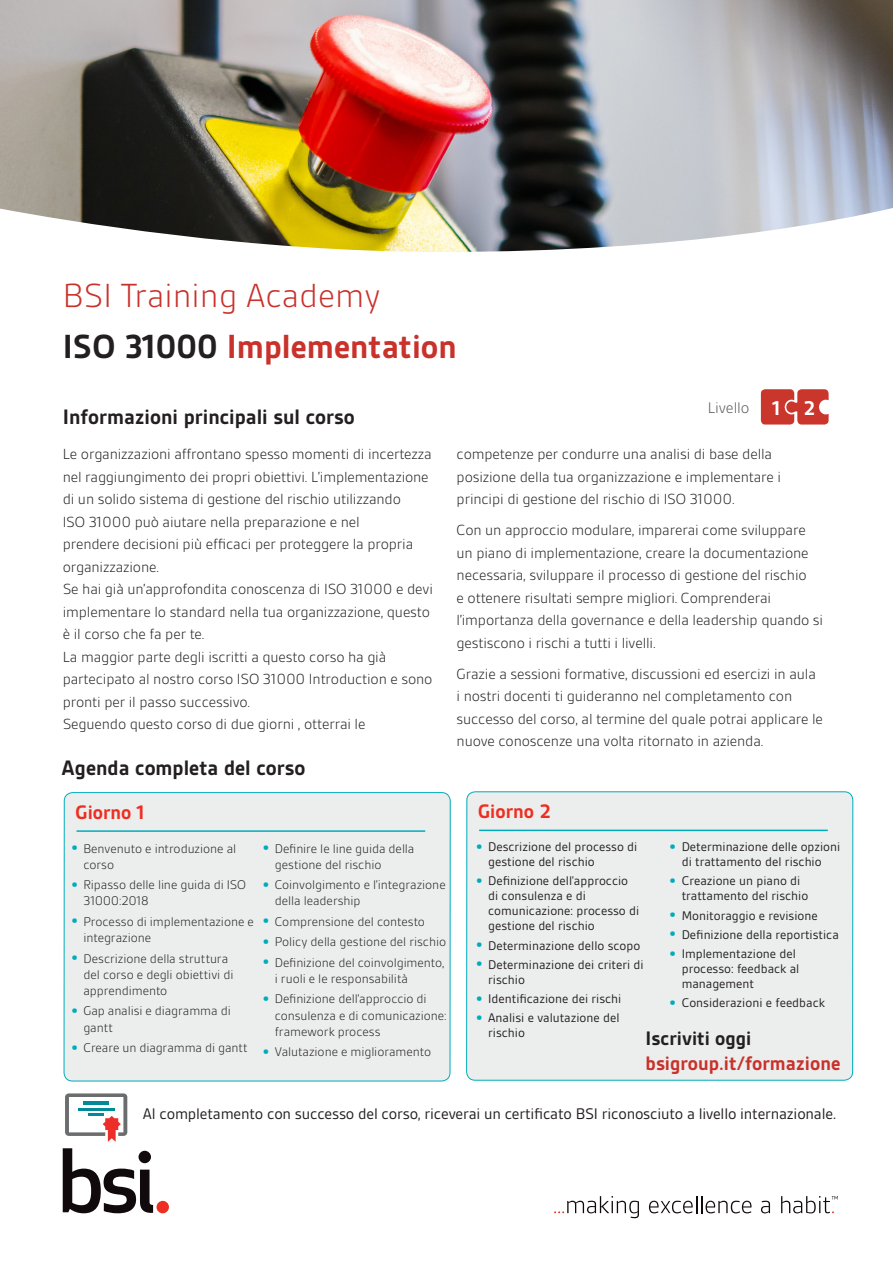
<style>
.page{position:relative;width:893px;height:1263px;background:#fff}
.page>*{position:absolute;margin:0;border:0;box-sizing:border-box;transform-origin:0 0}
.BSI_body_copy{font:700 36px "BSI Gesta";color:#c9312b}
.BSI_body_copy-2{font:300 36px "BSI Gesta";color:#c9312b}
.BSI_body_copy-3{font:700 22.5px "BSI Gesta";color:#231f20}
.Body_Copy{font:700 21.6px "BSI Gesta";color:#fff}
.Bullet_point_list{font:700 21px/25.5px "BSI Gesta";color:#c9312b}
.BSI_body_copy-4{font:700 21px "BSI Gesta";color:#ee2e22}
.BSI_body_copy-5{font:16.5px "BSI Gesta";letter-spacing:-.01em;color:#231f20}
.Quote_text{font:300 16.5px "BSI Gesta";letter-spacing:-.01em;color:#57585a}
.BSI_body_copy-6{font:300 15.75px/22.5px "BSI Gesta";letter-spacing:-.01em;color:#231f20}
.t1{font:300 13.5px/16.2px "BSI Gesta";letter-spacing:-.005em;color:#231f20}
.t2{font:13.5px/15px "BSI Gesta";color:#231f20}
.s1{color:#231f20}
.s2{font-weight:700;font-size:19.5px;color:#00acbc}
</style>
<div class="page">
<svg style="left:63px;top:1148px;width:90px;height:65px"></svg>
<div style="left:156px;top:1201px;width:13px;height:12px;background:#ee2e22;border-radius:50%"></div>
<svg style="left:554px;top:1196px;width:85px;height:22px"></svg>
<svg style="left:649px;top:1196px;width:102px;height:17px"></svg>
<svg style="left:761px;top:1201px;width:9px;height:12px"></svg>
<svg style="left:781px;top:1196px;width:57px;height:17px"></svg>
<img style="left:0;top:0;width:893px;height:252px">
<svg style="left:65px;top:1093px;width:62px;height:49px"></svg>
<div style="left:64px;top:793px;width:386px;height:288px;background:#eceeed;border-radius:9px"></div>
<div style="left:64px;top:792px;width:387px;height:289px;border:1px solid #00acbc;border-radius:9px"></div>
<hr style="left:77px;top:830px;width:348px;height:2px;background:#00acbc">
<div style="left:467px;top:792px;width:386px;height:288px;background:#eceeed;border-radius:9px"></div>
<div style="left:466px;top:791px;width:387px;height:289px;border:1px solid #00acbc;border-radius:9px"></div>
<hr style="left:479px;top:830px;width:349px;height:1px;background:#00acbc">
<svg style="left:761px;top:389px;width:68px;height:35px;background:#d04d46"></svg>
<p class="BSI_body_copy-2" style="left:63px;top:277px;width:319px">BSI Training Academy</p>
<p class="BSI_body_copy" style="left:63px;top:327px;width:396px"><span class="s1">ISO 31000</span> Implementation</p>
<p class="Body_Copy" style="left:773px;top:397px;width:9px">1</p>
<p class="Body_Copy" style="left:803px;top:397px;width:13px">2</p>
<p class="Quote_text" style="left:708px;top:399px;width:43px">Livello</p>
<p class="BSI_body_copy-3" style="left:63px;top:405px;width:294px">Informazioni principali sul corso</p>
<p class="BSI_body_copy-6" style="left:63px;top:443px;width:372px">Le organizzazioni affrontano spesso momenti di incertezza nel raggiungimento dei propri obiettivi. L’implementazione di un solido sistema di gestione del rischio utilizzando<br>ISO 31000 può aiutare nella preparazione e nel<br>prendere decisioni più efficaci per proteggere la propria organizzazione.<br>Se hai già un’approfondita conoscenza di ISO 31000 e devi implementare lo standard nella tua organizzazione, questo è il corso che fa per te.<br>La maggior parte degli iscritti a questo corso ha già partecipato al nostro corso ISO 31000 Introduction e sono pronti per il passo successivo.<br>Seguendo questo corso di due giorni , otterrai le</p>
<p class="BSI_body_copy-6" style="left:457px;top:443px;width:326px">competenze per condurre una analisi di base della posizione della tua organizzazione e implementare i principi di gestione del rischio di ISO 31000.</p>
<p class="BSI_body_copy-6" style="left:457px;top:519px;width:368px">Con un approccio modulare, imparerai come sviluppare un piano di implementazione, creare la documentazione necessaria, sviluppare il processo di gestione del rischio<br>e ottenere risultati sempre migliori. Comprenderai l’importanza della governance e della leadership quando si gestiscono i rischi a tutti i livelli.</p>
<p class="BSI_body_copy-6" style="left:457px;top:662px;width:368px">Grazie a sessioni formative, discussioni ed esercizi in aula i nostri docenti ti guideranno nel completamento con successo del corso, al termine del quale potrai applicare le nuove conoscenze una volta ritornato in azienda.</p>
<p class="BSI_body_copy-3" style="left:62px;top:756px;width:245px">Agenda completa del corso</p>
<p class="BSI_body_copy-4" style="left:75px;top:801px;width:71px">Giorno 1</p>
<p class="t1" style="left:83px;top:840px;width:154px;text-indent:-13px"><span class="s2">•</span> Benvenuto e introduzione al corso</p>
<p class="t1" style="left:83px;top:877px;width:164px;text-indent:-13px"><span class="s2">•</span> Ripasso delle line guida di ISO<br>31000:2018</p>
<p class="t1" style="left:83px;top:913px;width:172px;text-indent:-13px"><span class="s2">•</span> Processo di implementazione e integrazione</p>
<p class="t1" style="left:83px;top:950px;width:152px;text-indent:-13px"><span class="s2">•</span> Descrizione della struttura del corso e degli obiettivi di apprendimento</p>
<p class="t1" style="left:83px;top:1003px;width:149px;text-indent:-13px"><span class="s2">•</span> Gap analisi e diagramma di gantt</p>
<p class="t1" style="left:71px;top:1040px;width:178px"><span class="s2">•</span> Creare un diagramma di gantt</p>
<p class="t1" style="left:275px;top:840px;width:141px;text-indent:-13px"><span class="s2">•</span> Definire le line guida della gestione del rischio</p>
<p class="t1" style="left:275px;top:877px;width:172px;text-indent:-13px"><span class="s2">•</span> Coinvolgimento e l’integrazione della leadership</p>
<p class="t1" style="left:262px;top:913px;width:165px"><span class="s2">•</span> Comprensione del contesto</p>
<p class="t1" style="left:262px;top:934px;width:186px"><span class="s2">•</span> Policy della gestione del rischio</p>
<p class="t1" style="left:275px;top:954px;width:171px;text-indent:-13px"><span class="s2">•</span> Definizione del coinvolgimento, i ruoli e le responsabilità</p>
<p class="t1" style="left:275px;top:991px;width:173px;text-indent:-13px"><span class="s2">•</span> Definizione dell’approccio di consulenza e di comunicazione: framework process</p>
<p class="t1" style="left:262px;top:1044px;width:171px"><span class="s2">•</span> Valutazione e miglioramento</p>
<p class="BSI_body_copy-4" style="left:478px;top:800px;width:74px">Giorno 2</p>
<p class="t2" style="left:488px;top:839px;width:151px;text-indent:-13px"><span class="s2">•</span> Descrizione del processo di gestione del rischio</p>
<p class="t2" style="left:488px;top:873px;width:153px;text-indent:-13px"><span class="s2">•</span> Definizione dell’approccio di consulenza e di comunicazione: processo di gestione del rischio</p>
<p class="t2" style="left:475px;top:938px;width:166px"><span class="s2">•</span> Determinazione dello scopo</p>
<p class="t2" style="left:488px;top:957px;width:157px;text-indent:-13px"><span class="s2">•</span> Determinazione dei criteri di rischio</p>
<p class="t2" style="left:475px;top:991px;width:147px"><span class="s2">•</span> Identificazione dei rischi</p>
<p class="t2" style="left:488px;top:1010px;width:133px;text-indent:-13px"><span class="s2">•</span> Analisi e valutazione del rischio</p>
<p class="t2" style="left:669px;top:839px;width:173px;text-align:center"><span class="s2">•</span> Determinazione delle opzioni di trattamento del rischio</p>
<p class="t2" style="left:682px;top:873px;width:128px;text-indent:-13px"><span class="s2">•</span> Creazione un piano di trattamento del rischio</p>
<p class="t2" style="left:669px;top:908px;width:150px"><span class="s2">•</span> Monitoraggio e revisione</p>
<p class="t2" style="left:669px;top:927px;width:171px"><span class="s2">•</span> Definizione della reportistica</p>
<p class="t2" style="left:682px;top:946px;width:119px;text-indent:-13px"><span class="s2">•</span> Implementazione del processo: feedback al management</p>
<p class="t2" style="left:669px;top:995px;width:157px"><span class="s2">•</span> Considerazioni e feedback</p>
<p class="Bullet_point_list" style="left:646px;top:1025px;width:196px"><span class="s1">Iscriviti oggi </span>bsigroup.it/formazione</p>
<p class="BSI_body_copy-5" style="left:143px;top:1105px;width:694px">Al completamento con successo del corso, riceverai un certificato BSI riconosciuto a livello internazionale.</p>
</div>
